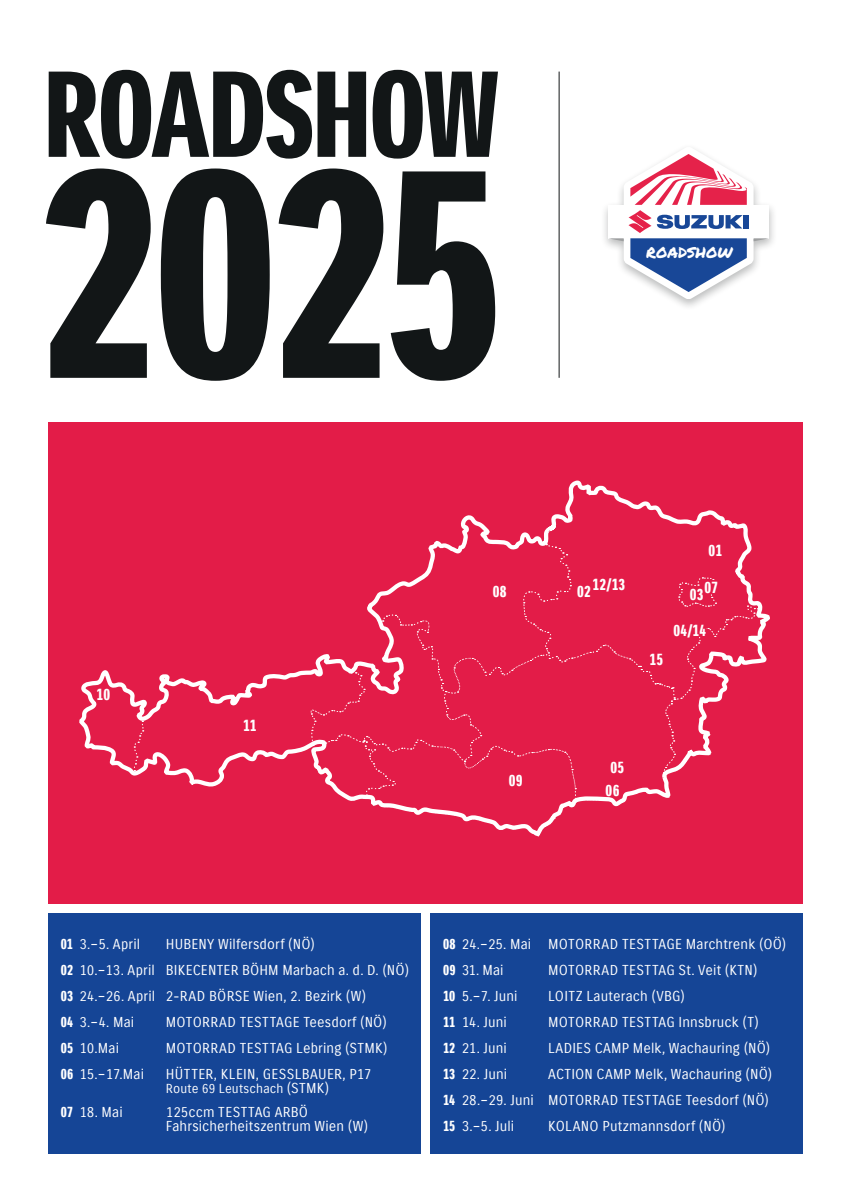
<style>
.page{position:relative;width:851px;height:1202px;background:#fff}
.page>*{position:absolute;margin:0;border:0;box-sizing:border-box;transform-origin:0 0}
.t1{font:294.8px "Suzuki PRO Headline";color:#121617}
.t2{font:118.4px "Suzuki PRO Headline";letter-spacing:-.025em;color:#121617}
.t3{font:16px "Suzuki PRO Headline";letter-spacing:.015em;color:#fff}
.t4{font:15.2px "Permanent Marker";color:#fff}
.t5{font:14px/26px "Suzuki PRO Regular";letter-spacing:.01em;color:#fff}
.t6{font:12.8px "Suzuki PRO Regular";letter-spacing:.01em;color:#fff}
.s1{font-family:"Suzuki PRO Headline";font-size:14.4px}
.s2{font-size:14px}
</style>
<div class="page">
<div style="left:430px;top:914px;width:372px;height:240px;background:#154596"></div>
<div style="left:48px;top:914px;width:372px;height:240px;background:#154596"></div>
<div style="left:48px;top:422px;width:754px;height:482px;background:#e31c48"></div>
<svg style="left:80px;top:481px;width:689px;height:354px"></svg>
<div style="left:673px;top:623px;width:33px;height:13px;background:#e31c48"></div>
<div style="left:704px;top:580px;width:25px;height:14px;background:#e31c48"></div>
<hr style="left:558px;top:72px;width:1px;height:306px;background:#121617">
<div style="left:600px;top:144px;width:177px;height:167px;background:#121617;opacity:.28"></div>
<svg style="left:608px;top:147px;width:161px;height:152px"></svg>
<h2 class="t2" style="left:43px;top:43px;width:457px">ROADSHOW</h2>
<h1 class="t1" style="left:37px;top:95px;width:470px">2025</h1>
<p class="t4" style="left:646px;top:241px;width:88px">ROADSHOW</p>
<p class="t3" style="left:96px;top:685px;width:15px">10</p>
<p class="t3" style="left:243px;top:715px;width:15px">11</p>
<p class="t3" style="left:492px;top:582px;width:15px">08</p>
<p class="t3" style="left:509px;top:771px;width:15px">09</p>
<p class="t3" style="left:592px;top:574px;width:34px">12/13</p>
<p class="t3" style="left:577px;top:582px;width:15px">02</p>
<p class="t3" style="left:649px;top:649px;width:15px">15</p>
<p class="t3" style="left:708px;top:541px;width:15px">01</p>
<p class="t3" style="left:689px;top:581px;width:30px">0307</p>
<p class="t3" style="left:673px;top:620px;width:34px">04/14</p>
<p class="t3" style="left:610px;top:757px;width:15px">05</p>
<p class="t3" style="left:605px;top:780px;width:15px">06</p>
<p class="t5" style="left:61px;top:931px;width:349px;text-indent:105px">HUBENY Wilfersdorf (NÖ)<br><span class="s1">02</span> 10.–13. April BIKECENTER BÖHM Marbach a. d. D. (NÖ)<br><span class="s1">03</span> 24.–26. April 2-RAD BÖRSE Wien, 2. Bezirk (W)<br><span class="s1">04</span> 3.–4. Mai</p>
<p class="t5" style="left:61px;top:931px;width:81px"><span class="s1">01</span> 3.–5. April</p>
<p class="t5" style="left:166px;top:1009px;width:222px">MOTORRAD TESTTAGE Teesdorf (NÖ)</p>
<p class="t5" style="left:61px;top:1035px;width:60px"><span class="s1">05</span> 10.Mai</p>
<p class="t5" style="left:166px;top:1035px;width:223px">MOTORRAD TESTTAG Lebring (STMK)</p>
<p class="t5" style="left:61px;top:1061px;width:85px"><span class="s1">06</span> 15.–17.Mai</p>
<p class="t5" style="left:166px;top:1061px;width:207px">HÜTTER, KLEIN, GESSLBAUER, P17</p>
<p class="t6" style="left:166px;top:1080px;width:165px">Route 69 Leutschach <span class="s2">(STMK)</span></p>
<p class="t5" style="left:61px;top:1099px;width:63px"><span class="s1">07</span> 18. Mai</p>
<p class="t5" style="left:166px;top:1105px;width:204px;line-height:14px">125ccm TESTTAG ARBÖ<br>Fahrsicherheitszentrum Wien (W)</p>
<p class="t5" style="left:443px;top:931px;width:344px"><span class="s1">08</span> 24.–25. Mai MOTORRAD TESTTAGE Marchtrenk (OÖ)<br><span class="s1">09</span> 31. Mai</p>
<p class="t5" style="left:548px;top:957px;width:211px">MOTORRAD TESTTAG St. Veit (KTN)</p>
<p class="t5" style="left:443px;top:983px;width:76px"><span class="s1">10</span> 5.–7. Juni</p>
<p class="t5" style="left:548px;top:983px;width:138px">LOITZ Lauterach (VBG)</p>
<p class="t5" style="left:443px;top:1009px;width:65px"><span class="s1">11</span> 14. Juni</p>
<p class="t5" style="left:548px;top:1009px;width:212px">MOTORRAD TESTTAG Innsbruck (T)</p>
<p class="t5" style="left:443px;top:1035px;width:65px"><span class="s1">12</span> 21. Juni</p>
<p class="t5" style="left:548px;top:1035px;width:223px">LADIES CAMP Melk, Wachauring (NÖ)</p>
<p class="t5" style="left:443px;top:1061px;width:65px"><span class="s1">13</span> 22. Juni</p>
<p class="t5" style="left:443px;top:1061px;width:330px;text-indent:105px">ACTION CAMP Melk, Wachauring (NÖ)<br><span class="s1">14</span> 28.–29. Juni MOTORRAD TESTTAGE Teesdorf (NÖ)<br><span class="s1">15</span> 3.–5. Juli</p>
<p class="t5" style="left:548px;top:1113px;width:179px">KOLANO Putzmannsdorf (NÖ)</p>
</div>
